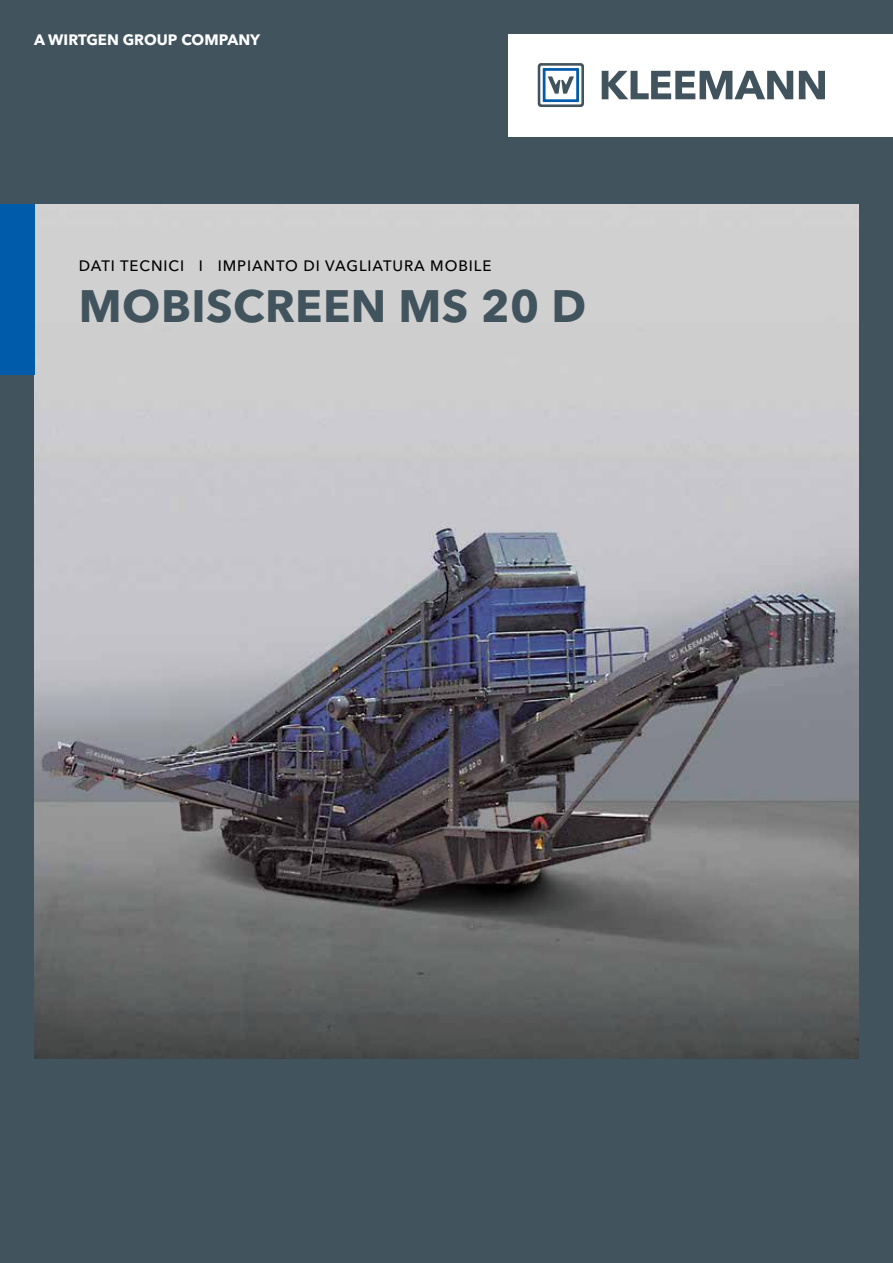
<style>
.page{position:relative;width:893px;height:1263px;background:#41535d}
.page>*{position:absolute;margin:0;border:0;box-sizing:border-box;transform-origin:0 0}
.t1{font:700 45px "Avenir Next LT Pro";letter-spacing:.01em;color:#41535d}
.t2{font:500 15px "Avenir Next LT Pro";letter-spacing:.06em;color:#000}
.t3{font:700 15px "Avenir Next LT Pro";color:#fff}
</style>
<div class="page">
<img style="left:34px;top:204px;width:825px;height:855px">
<div style="left:0;top:204px;width:34px;height:170px;background:#005baa"></div>
<div style="left:509px;top:34px;width:384px;height:102px;background:#fff"></div>
<svg style="left:602px;top:71px;width:191px;height:28px"></svg>
<svg style="left:799px;top:71px;width:26px;height:28px"></svg>
<svg style="left:538px;top:63px;width:46px;height:44px"></svg>
<p class="t3" style="left:34px;top:31px;width:228px">A WIRTGEN GROUP COMPANY</p>
<p class="t2" style="left:79px;top:257px;width:414px">DATI TECNICI I IMPIANTO DI VAGLIATURA MOBILE</p>
<h1 class="t1" style="left:79px;top:279px;width:509px">MOBISCREEN MS 20 D</h1>
</div>
